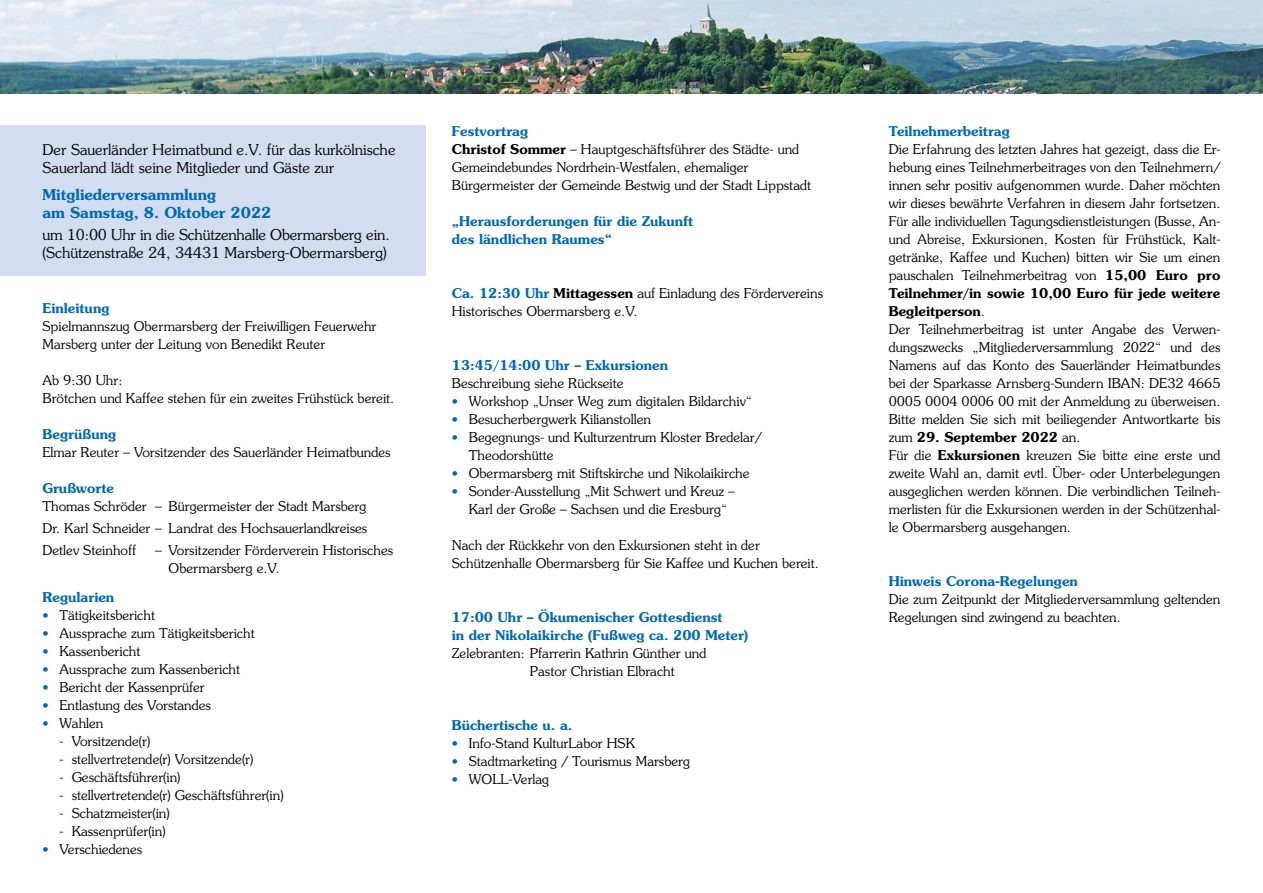
<style>
.page{position:relative;width:1263px;height:893px;background:#fff}
.page>*{position:absolute;margin:0;border:0;box-sizing:border-box;transform-origin:0 0}
.t1{font:300 15px/18px "Souvenir";color:#000}
.t2{font:600 15px/18px "Souvenir";color:#0069b4}
.t3{font:300 13.5px/18px "Souvenir";color:#000}
.t4{font:600 13.5px/18px "Souvenir";color:#0069b4}
.s1{color:#0069b4}
.s2{font-weight:600;color:#0069b4}
.s3{font-weight:600}
</style>
<div class="page">
<div style="left:0;top:125px;width:425px;height:151px;background:#d3ddf2"></div>
<img style="left:0;top:0;width:1263px;height:94px">
<p class="t1" style="left:43px;top:141px;width:354px">Der Sauerländer Heimatbund e.V. für das kurkölnische<br>Sauerland lädt seine Mitglieder und Gäste zur</p>
<p class="t2" style="left:43px;top:186px;width:230px">Mitgliederversammlung<br>am Samstag, 8. Oktober 2022</p>
<p class="t1" style="left:43px;top:226px;width:349px">um 10:00 Uhr in die Schützenhalle Obermarsberg ein. (Schützenstraße 24, 34431 Marsberg-Obermarsberg)</p>
<p class="t4" style="left:43px;top:299px;width:68px">Einleitung</p>
<p class="t3" style="left:43px;top:317px;width:335px">Spielmannszug Obermarsberg der Freiwilligen Feuerwehr<br>Marsberg unter der Leitung von Benedikt Reuter</p>
<p class="t3" style="left:43px;top:371px;width:353px">Ab 9:30 Uhr:<br>Brötchen und Kaffee stehen für ein zweites Frühstück bereit.</p>
<p class="t4" style="left:43px;top:425px;width:75px">Begrüßung</p>
<p class="t3" style="left:43px;top:443px;width:350px">Elmar Reuter – Vorsitzender des Sauerländer Heimatbundes</p>
<p class="t4" style="left:43px;top:479px;width:73px">Grußworte</p>
<p class="t3" style="left:43px;top:495px;width:326px;line-height:22.2px;text-align:justify">Thomas Schröder – Bürgermeister der Stadt Marsberg Dr. Karl Schneider – Landrat des Hochsauerlandkreises Detlev Steinhoff</p>
<p class="t3" style="left:169px;top:541px;width:226px;text-indent:-14px">– Vorsitzender Förderverein Historisches<br>Obermarsberg e.V.</p>
<p class="t4" style="left:43px;top:588px;width:73px">Regularien</p>
<p class="t3" style="left:43px;top:606px;width:114px"><span class="s1">•</span> Tätigkeitsbericht</p>
<p class="t3" style="left:43px;top:624px;width:214px"><span class="s1">•</span> Aussprache zum Tätigkeitsbericht</p>
<p class="t3" style="left:43px;top:642px;width:100px"><span class="s1">•</span> Kassenbericht</p>
<p class="t3" style="left:43px;top:660px;width:199px"><span class="s1">•</span> Aussprache zum Kassenbericht</p>
<p class="t3" style="left:43px;top:678px;width:164px"><span class="s1">•</span> Bericht der Kassenprüfer</p>
<p class="t3" style="left:43px;top:696px;width:170px"><span class="s1">•</span> Entlastung des Vorstandes</p>
<p class="t3" style="left:43px;top:714px;width:63px"><span class="s1">•</span> Wahlen</p>
<p class="t3" style="left:60px;top:732px;width:92px">- Vorsitzende(r)</p>
<p class="t3" style="left:60px;top:750px;width:195px">- stellvertretende(r) Vorsitzende(r)</p>
<p class="t3" style="left:60px;top:768px;width:122px">- Geschäftsführer(in)</p>
<p class="t3" style="left:60px;top:786px;width:226px">- stellvertretende(r) Geschäftsführer(in)</p>
<p class="t3" style="left:60px;top:804px;width:112px">- Schatzmeister(in)</p>
<p class="t3" style="left:60px;top:822px;width:108px">- Kassenprüfer(in)</p>
<p class="t3" style="left:43px;top:840px;width:101px"><span class="s1">•</span> Verschiedenes</p>
<p class="t3" style="left:452px;top:122px;width:361px"><span class="s2">Festvortrag<br></span><span class="s3">Christof Sommer</span> – Hauptgeschäftsführer des Städte- und Gemeindebundes Nordrhein-Westfalen, ehemaliger Bürgermeister der Gemeinde Bestwig und der Stadt Lippstadt</p>
<p class="t4" style="left:452px;top:212px;width:243px">„Herausforderungen für die Zukunft des ländlichen Raumes“</p>
<p class="t3" style="left:452px;top:284px;width:373px"><span class="s2">Ca. 12:30 Uhr</span> <span class="s3">Mittagessen</span> auf Einladung des Fördervereins<br>Historisches Obermarsberg e.V.</p>
<p class="t4" style="left:452px;top:356px;width:218px">13:45/14:00 Uhr – Exkursionen</p>
<p class="t3" style="left:452px;top:374px;width:173px">Beschreibung siehe Rückseite</p>
<p class="t3" style="left:452px;top:392px;width:302px"><span class="s1">•</span> Workshop „Unser Weg zum digitalen Bildarchiv“</p>
<p class="t3" style="left:452px;top:410px;width:201px"><span class="s1">•</span> Besucherbergwerk Kilianstollen</p>
<p class="t3" style="left:469px;top:428px;width:294px;text-indent:-17px"><span class="s1">•</span> Begegnungs- und Kulturzentrum Kloster Bredelar/<br>Theodorshütte</p>
<p class="t3" style="left:452px;top:464px;width:299px"><span class="s1">•</span> Obermarsberg mit Stiftskirche und Nikolaikirche</p>
<p class="t3" style="left:469px;top:482px;width:268px;text-indent:-17px"><span class="s1">•</span> Sonder-Ausstellung „Mit Schwert und Kreuz –<br>Karl der Große – Sachsen und die Eresburg“</p>
<p class="t3" style="left:452px;top:536px;width:369px">Nach der Rückkehr von den Exkursionen steht in der<br>Schützenhalle Obermarsberg für Sie Kaffee und Kuchen bereit.</p>
<p class="t4" style="left:452px;top:608px;width:298px">17:00 Uhr – Ökumenischer Gottesdienst<br>in der Nikolaikirche (Fußweg ca. 200 Meter)</p>
<p class="t3" style="left:530px;top:644px;width:178px;text-indent:-78px">Zelebranten: Pfarrerin Kathrin Günther und<br>Pastor Christian Elbracht</p>
<p class="t4" style="left:452px;top:716px;width:122px">Büchertische u. a.</p>
<p class="t3" style="left:452px;top:734px;width:185px"><span class="s1">•</span> Info-Stand KulturLabor HSK</p>
<p class="t3" style="left:452px;top:752px;width:240px"><span class="s1">•</span> Stadtmarketing / Tourismus Marsberg</p>
<p class="t3" style="left:452px;top:770px;width:99px"><span class="s1">•</span> WOLL-Verlag</p>
<p class="t4" style="left:889px;top:122px;width:123px">Teilnehmerbeitrag</p>
<p class="t3" style="left:889px;top:140px;width:333px">Die Erfahrung des letzten Jahres hat gezeigt, dass die Er&shy;hebung eines Teilnehmerbeitrages von den Teilnehmern/ innen sehr positiv aufgenommen wurde. Daher möchten wir dieses bewährte Verfahren in diesem Jahr fortsetzen.<br>Für alle individuellen Tagungsdienstleistungen (Busse, An&shy;und Abreise, Exkursionen, Kosten für Frühstück, Kalt&shy;getränke, Kaffee und Kuchen) bitten wir Sie um einen pauschalen Teilnehmerbeitrag von <span class="s3">15,00 Euro pro Teilnehmer/in sowie 10,00 Euro für jede weitere Begleitperson</span>.<br>Der Teilnehmerbeitrag ist unter Angabe des Verwen&shy;dungszwecks „Mitgliederversammlung 2022“ und des Namens auf das Konto des Sauerländer Heimatbundes bei der Sparkasse Arnsberg-Sundern IBAN: DE32 4665<br>0005 0004 0006 00 mit der Anmeldung zu überweisen.<br>Bitte melden Sie sich mit beiliegender Antwortkarte bis zum <span class="s3">29. September 2022</span> an.<br>Für die <span class="s3">Exkursionen</span> kreuzen Sie bitte eine erste und zweite Wahl an, damit evtl. Über- oder Unterbelegungen ausgeglichen werden können. Die verbindlichen Teilneh&shy;merlisten für die Exkursionen werden in der Schützenhal&shy;le Obermarsberg ausgehangen.</p>
<p class="t4" style="left:889px;top:572px;width:191px">Hinweis Corona-Regelungen</p>
<p class="t3" style="left:889px;top:590px;width:333px">Die zum Zeitpunkt der Mitgliederversammlung geltenden<br>Regelungen sind zwingend zu beachten.</p>
</div>
